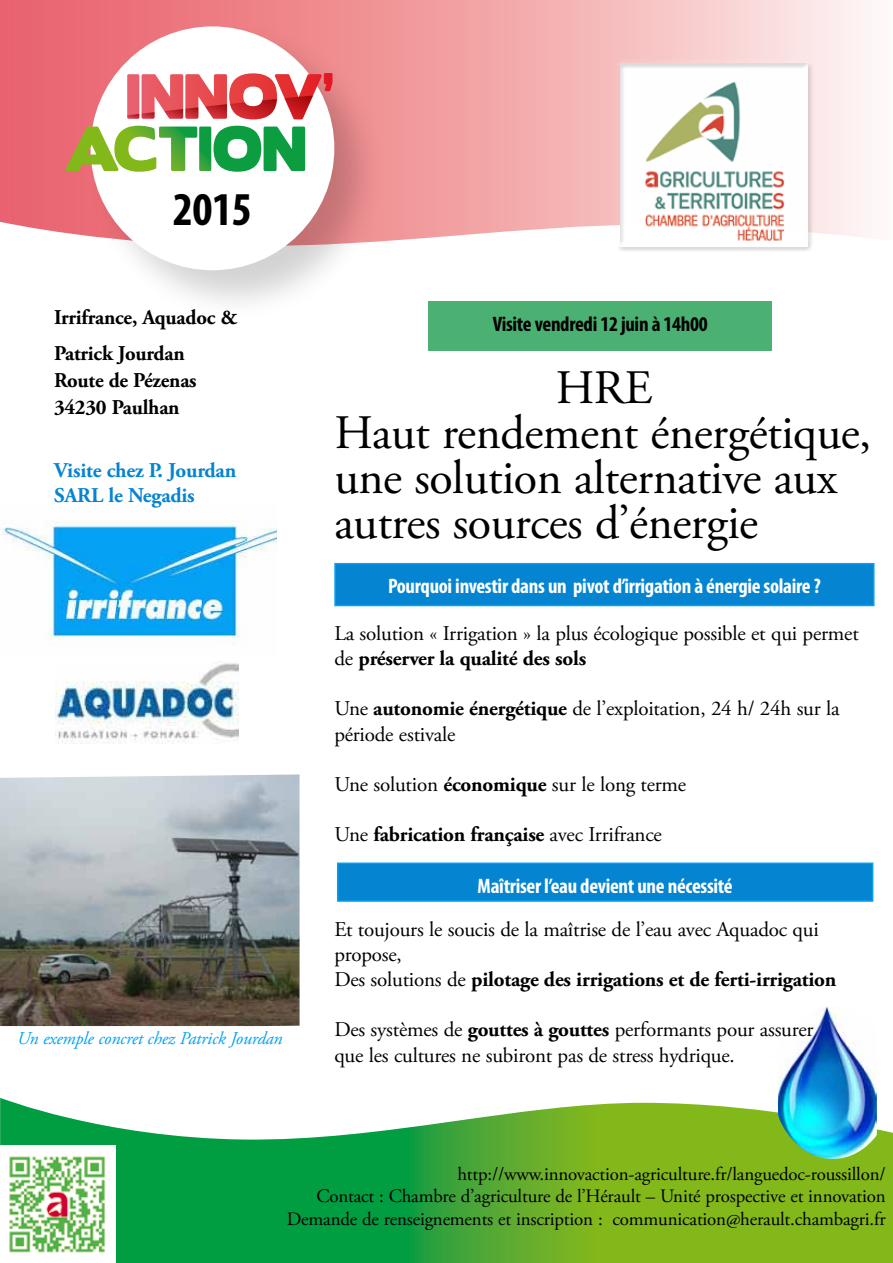
<style>
.page{position:relative;width:893px;height:1263px;background:#fff}
.page>*{position:absolute;margin:0;border:0;box-sizing:border-box;transform-origin:0 0}
.t1{font:48px/45px "Adobe Garamond Pro";letter-spacing:-.01em;color:#000}
.t2{font:700 condensed 47.25px "Myriad Pro";color:#000}
.t3{font:21px/25.2px "Adobe Garamond Pro";letter-spacing:-.01em;color:#000}
.t4{font:700 21px/36px "Adobe Garamond Pro";letter-spacing:-.01em;color:#000}
.t5{font:700 condensed 21px "Myriad Pro";letter-spacing:-.015em;color:#fff}
.t6{font:700 21px/25.2px "Adobe Garamond Pro";letter-spacing:-.01em;color:#0584d1}
.t7{font:700 condensed 21px "Myriad Pro";letter-spacing:-.015em;color:#000}
.t8{font:18.9px/22.6px "Adobe Garamond Pro";letter-spacing:-.01em;color:#000;text-align:right}
.t9{font:italic 18px "Adobe Garamond Pro";letter-spacing:-.01em;color:#02a1f3}
.s1{font-weight:700}
.s2{font-weight:400}
</style>
<div class="page">
<svg style="left:0;top:0;width:866px;height:241px;background:#f3aaae"></svg>
<svg style="left:0;top:1098px;width:893px;height:165px;background:#60b64b"></svg>
<div style="left:85px;top:21px;width:299px;height:299px;background:#000;opacity:.18"></div>
<div style="left:91px;top:26px;width:243px;height:244px;background:#fff;border-radius:50%"></div>
<svg style="left:54px;top:65px;width:280px;height:116px"></svg>
<img style="left:778px;top:1007px;width:99px;height:152px">
<img style="left:1px;top:520px;width:275px;height:125px">
<img style="left:55px;top:661px;width:183px;height:82px">
<div style="left:428px;top:302px;width:344px;height:49px;background:#4ab172"></div>
<div style="left:616px;top:61px;width:198px;height:191px;background:#f0f0f0"></div>
<div style="left:615px;top:58px;width:198px;height:191px;background:#000;opacity:.14"></div>
<img style="left:0;top:774px;width:300px;height:252px">
<div style="left:335px;top:564px;width:539px;height:41px;background:#0584d1"></div>
<div style="left:334px;top:563px;width:540px;height:43px;border:2px solid #03a0f3"></div>
<div style="left:338px;top:863px;width:535px;height:38px;background:#0584d1"></div>
<div style="left:337px;top:862px;width:536px;height:40px;border:2px solid #03a0f3"></div>
<img style="left:0;top:1146px;width:116px;height:117px">
<h2 class="t2" style="left:173px;top:180px;width:81px">2015</h2>
<p class="t4" style="left:54px;top:300px;width:185px">Irrifrance, Aquadoc &amp;<br>Patrick Jourdan</p>
<p class="t4" style="left:54px;top:367px;width:144px;line-height:27px">Route de Pézenas<br>34230 Paulhan</p>
<h1 class="t1" style="left:334px;top:367px;width:538px;text-indent:221px">HRE<br>Haut rendement énergétique, une solution alternative aux autres sources d’énergie</h1>
<p class="t5" style="left:388px;top:573px;width:434px">Pourquoi investir dans un pivot d’irrigation à énergie solaire ?</p>
<p class="t7" style="left:493px;top:310px;width:217px">Visite vendredi 12 juin à 14h00</p>
<p class="t6" style="left:54px;top:458px;width:184px">Visite chez P. Jourdan<br>SARL le Negadis</p>
<p class="t3" style="left:334px;top:621px;width:526px">La solution « Irrigation » la plus écologique possible et qui permet de <span class="s1">préserver la qualité des sols</span></p>
<p class="t3" style="left:334px;top:697px;width:507px">Une <span class="s1">autonomie énergétique</span> de l’exploitation, 24 h/ 24h sur la période estivale</p>
<p class="t3" style="left:334px;top:772px;width:353px">Une solution <span class="s1">économique</span> sur le long terme</p>
<p class="t4" style="left:334px;top:817px;width:329px"><span class="s2">Une</span> fabrication française <span class="s2">avec Irrifrance</span></p>
<p class="t9" style="left:17px;top:1027px;width:267px">Un exemple concret chez Patrick Jourdan</p>
<p class="t5" style="left:478px;top:873px;width:257px">Maîtriser l’eau devient une nécessité</p>
<p class="t3" style="left:334px;top:917px;width:504px">Et toujours le soucis de la maîtrise de l’eau avec Aquadoc qui propose,<br>Des solutions de <span class="s1">pilotage des irrigations et de ferti-irrigation</span></p>
<p class="t3" style="left:334px;top:1018px;width:481px">Des systèmes de <span class="s1">gouttes à gouttes</span> performants pour assurer que les cultures ne subiront pas de stress hydrique.</p>
<p class="t8" style="left:287px;top:1163px;width:600px">http://www.innovaction-agriculture.fr/languedoc-roussillon/<br>Contact : Chambre d’agriculture de l’Hérault – Unité prospective et innovation<br>Demande de renseignements et inscription : communication@herault.chambagri.fr</p>
</div>
